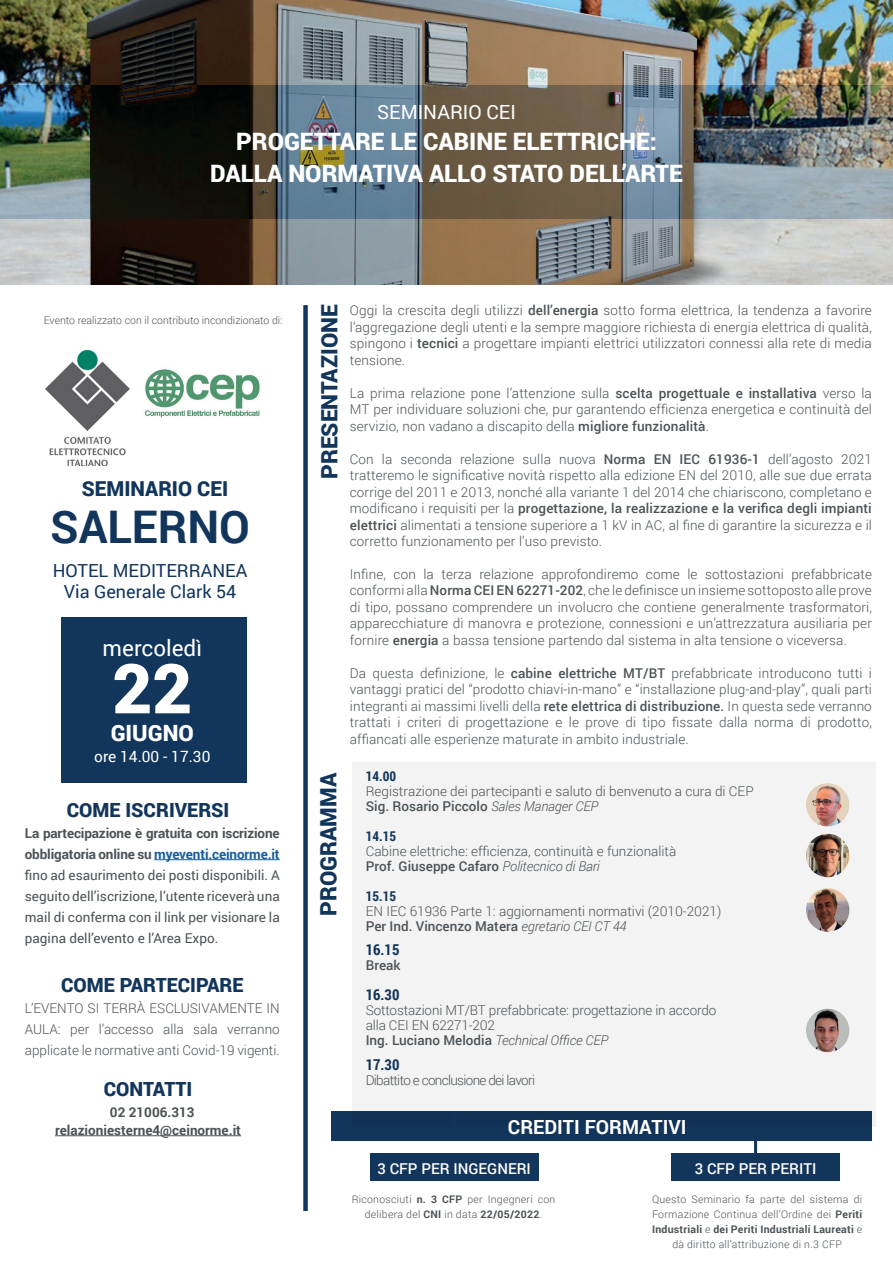
<style>
.page{position:relative;width:893px;height:1263px;background:#fff}
.page>*{position:absolute;margin:0;border:0;box-sizing:border-box;transform-origin:0 0}
.t1{font:900 69px "Roboto";color:#fff}
.t2{font:700 45px "Roboto";color:#12355b}
.t3{font:900 24px/31.5px "Roboto";color:#fff;text-align:center}
.t4{font:900 22.5px "Roboto";color:#12355b}
.t5{font:22.35px "Roboto";color:#fff}
.t6{font:900 22.35px "Roboto";color:#fff}
.t7{font:900 20.55px "Roboto";color:#12355b}
.t8{font:900 19.5px "Roboto";color:#12355b}
.t9{font:700 19.5px "Roboto";color:#fff}
.t10{font:19.5px "Roboto";color:#fff}
.t11{font:18px/21px "Roboto";color:#12355b;text-align:center}
.t12{font:15.45px "Roboto";color:#fff}
.t13{font:500 15px "Roboto";color:#fff}
.t14{font:700 15px "Roboto Condensed";color:#12355b}
.t15{font:300 13.5px/16.5px "Roboto";color:#4c5256;text-align:justify}
.t16{font:13.5px/21px "Roboto";color:#4c5256;text-align:justify}
.t17{font:700 13.5px/18px "Roboto";color:#4c5256}
.t18{font:300 13.5px "Roboto";letter-spacing:-.05em;color:#4c5256}
.t19{font:700 13.5px "Roboto Condensed";color:#12355b}
.t20{font:500 13.5px "Roboto";color:#4c5256}
.t21{font:300 10.5px/15px "Roboto";letter-spacing:.025em;color:#4c5256;text-align:center}
.t22{font:300 10.5px "Roboto";color:#4c5256}
.s1{font-weight:700}
.s2{font-weight:700;color:#175d9e}
.s3{font-weight:500}
.s4{font-style:italic}
</style>
<div class="page">
<div style="left:331px;top:1111px;width:541px;height:30px;background:#12355b"></div>
<div style="left:352px;top:762px;width:524px;height:365px;background:#f3f3f3"></div>
<img style="left:0;top:0;width:893px;height:285px">
<img style="left:45px;top:349px;width:85px;height:117px">
<div style="left:303px;top:305px;width:5px;height:906px;background:#12355b"></div>
<div style="left:61px;top:617px;width:186px;height:166px;background:#12355b"></div>
<hr style="left:154px;top:859px;width:126px;height:1px;background:#175d9e">
<hr style="left:55px;top:1135px;width:186px;height:1px;background:#4c5256">
<div style="left:370px;top:1153px;width:168px;height:27px;background:#12355b"></div>
<hr style="left:453px;top:1112px;width:3px;height:29px;background:#12355b">
<div style="left:671px;top:1153px;width:169px;height:27px;background:#12355b"></div>
<hr style="left:754px;top:1130px;width:3px;height:29px;background:#12355b">
<img style="left:806px;top:1009px;width:43px;height:43px;border-radius:22px">
<img style="left:144px;top:369px;width:116px;height:49px">
<img style="left:0;top:86px;width:893px;height:133px">
<img style="left:806px;top:834px;width:43px;height:43px;border-radius:22px">
<img style="left:806px;top:783px;width:43px;height:43px;border-radius:22px">
<img style="left:806px;top:888px;width:43px;height:44px;border-radius:22px">
<h3 class="t10" style="left:377px;top:98px;width:140px">SEMINARIO CEI</h3>
<h3 class="t3" style="left:210px;top:125px;width:474px">PROGETTARE LE CABINE ELETTRICHE:<br>DALLA NORMATIVA ALLO STATO DELL’ARTE</h3>
<p class="t22" style="left:44px;top:313px;width:240px">Evento realizzato con il contributo incondizionato di:</p>
<h3 class="t7" style="left:82px;top:474px;width:148px">SEMINARIO CEI</h3>
<h2 class="t2" style="left:50px;top:495px;width:201px">SALERNO</h2>
<h3 class="t11" style="left:53px;top:559px;width:196px">HOTEL MEDITERRANEA<br>Via Generale Clark 54</h3>
<h3 class="t5" style="left:103px;top:633px;width:101px">mercoledì</h3>
<h1 class="t1" style="left:112px;top:640px;width:81px">22</h1>
<h3 class="t6" style="left:111px;top:717px;width:84px">GIUGNO</h3>
<p class="t12" style="left:94px;top:745px;width:118px">ore 14.00 - 17.30</p>
<h3 class="t8" style="left:67px;top:796px;width:164px">COME ISCRIVERSI</h3>
<p class="t16" style="left:25px;top:822px;width:256px"><span class="s1">La partecipazione è gratuita con iscrizione obbligatoria online su</span> <span class="s2">myeventi.ceinorme.it </span>fino ad esaurimento dei posti disponibili. A seguito dell’iscrizione, l’utente riceverà una mail di conferma con il link per visionare la pagina dell’evento e l’Area Expo.</p>
<h3 class="t8" style="left:61px;top:971px;width:184px">COME PARTECIPARE</h3>
<p class="t15" style="left:25px;top:997px;width:256px;line-height:21px">L’EVENTO SI TERRÀ ESCLUSIVAMENTE IN AULA: per l’accesso alla sala verranno applicate le normative anti Covid-19 vigenti.</p>
<h3 class="t8" style="left:104px;top:1075px;width:90px">CONTATTI</h3>
<p class="t17" style="left:55px;top:1102px;width:187px;text-indent:55px">02 21006.313 relazioniesterne4@ceinorme.it</p>
<h3 class="t4" style="left:314px;top:479px;width:176px;rotate:-90deg">PRESENTAZIONE</h3>
<h3 class="t4" style="left:313px;top:916px;width:144px;rotate:-90deg">PROGRAMMA</h3>
<p class="t15" style="left:350px;top:301px;width:524px">Oggi la crescita degli utilizzi <span class="s3">dell’energia</span> sotto forma elettrica, la tendenza a favorire l’aggregazione degli utenti e la sempre maggiore richiesta di energia elettrica di qualità, spingono i <span class="s3">tecnici</span> a progettare impianti elettrici utilizzatori connessi alla rete di media tensione.</p>
<p class="t15" style="left:350px;top:384px;width:524px">La prima relazione pone l’attenzione sulla <span class="s3">scelta progettuale e installativa</span> verso la MT per individuare soluzioni che, pur garantendo efficienza energetica e continuità del servizio, non vadano a discapito della <span class="s3">migliore funzionalità</span>.</p>
<p class="t15" style="left:350px;top:450px;width:524px">Con la seconda relazione sulla nuova <span class="s3">Norma EN IEC 61936-1</span> dell’agosto 2021 tratteremo le significative novità rispetto alla edizione EN del 2010, alle sue due errata corrige del 2011 e 2013, nonché alla variante 1 del 2014 che chiariscono, completano e modificano i requisiti per la <span class="s3">progettazione, la realizzazione e la verifica degli impianti elettrici</span> alimentati a tensione superiore a 1 kV in AC, al fine di garantire la sicurezza e il corretto funzionamento per l’uso previsto.</p>
<p class="t15" style="left:350px;top:565px;width:524px">Infine, con la terza relazione approfondiremo come le sottostazioni prefabbricate conformi alla <span class="s3">Norma CEI EN 62271-202</span>, che le definisce un insieme sottoposto alle prove di tipo, possano comprendere un involucro che contiene generalmente trasformatori, apparecchiature di manovra e protezione, connessioni e un’attrezzatura ausiliaria per fornire <span class="s3">energia</span> a bassa tensione partendo dal sistema in alta tensione o viceversa.</p>
<p class="t15" style="left:350px;top:664px;width:524px">Da questa definizione, le <span class="s3">cabine elettriche MT/BT</span> prefabbricate introducono tutti i vantaggi pratici del “prodotto chiavi-in-mano” e “installazione plug-and-play”, quali parti integranti ai massimi livelli della <span class="s3">rete elettrica di distribuzione.</span> In questa sede verranno trattati i criteri di progettazione e le prove di tipo fissate dalla norma di prodotto, affiancati alle esperienze maturate in ambito industriale.</p>
<p class="t19" style="left:366px;top:766px;width:32px">14.00</p>
<p class="t15" style="left:366px;top:783px;width:390px;line-height:15px">Registrazione dei partecipanti e saluto di benvenuto a cura di CEP<br><span class="s3">Sig. Rosario Piccolo</span> <span class="s4">Sales Manager CEP</span></p>
<p class="t19" style="left:366px;top:826px;width:32px">14.15</p>
<p class="t15" style="left:366px;top:843px;width:312px;line-height:15px">Cabine elettriche: efficienza, continuità e funzionalità<br><span class="s3">Prof. Giuseppe Cafaro</span> <span class="s4">Politecnico di Bari</span></p>
<p class="t19" style="left:366px;top:886px;width:32px">15.15</p>
<p class="t15" style="left:366px;top:903px;width:357px;line-height:15px">EN IEC 61936 Parte 1: aggiornamenti normativi (2010-2021)<br><span class="s3">Per Ind. Vincenzo Matera</span> <span class="s4">egretario CEI CT 44</span></p>
<p class="t14" style="left:366px;top:939px;width:35px">16.15</p>
<p class="t20" style="left:366px;top:955px;width:36px">Break</p>
<p class="t14" style="left:366px;top:984px;width:35px">16.30</p>
<p class="t15" style="left:366px;top:1002px;width:352px;line-height:15px;text-align:left">Sottostazioni MT/BT prefabbricate: progettazione in accordo alla CEI EN 62271-202<br><span class="s3">Ing. Luciano Melodia</span> <span class="s4">Technical Office CEP</span></p>
<p class="t14" style="left:366px;top:1054px;width:35px">17.30</p>
<p class="t18" style="left:366px;top:1071px;width:171px">Dibattito e conclusione dei lavori</p>
<h3 class="t9" style="left:508px;top:1114px;width:180px">CREDITI FORMATIVI</h3>
<p class="t13" style="left:377px;top:1158px;width:155px">3 CFP PER INGEGNERI</p>
<p class="t13" style="left:695px;top:1158px;width:123px">3 CFP PER PERITI</p>
<p class="t21" style="left:352px;top:1191px;width:205px">Riconosciuti <span class="s1">n. 3 CFP</span> per Ingegneri con delibera del <span class="s1">CNI</span> in data <span class="s1">22/05/2022</span>.</p>
<p class="t21" style="left:652px;top:1191px;width:212px">Questo Seminario fa parte del sistema di Formazione Continua dell’Ordine dei <span class="s1">Periti Industriali</span> e <span class="s1">dei Periti Industriali Laureati</span> e dà diritto all’attribuzione di n.3 CFP</p>
</div>
